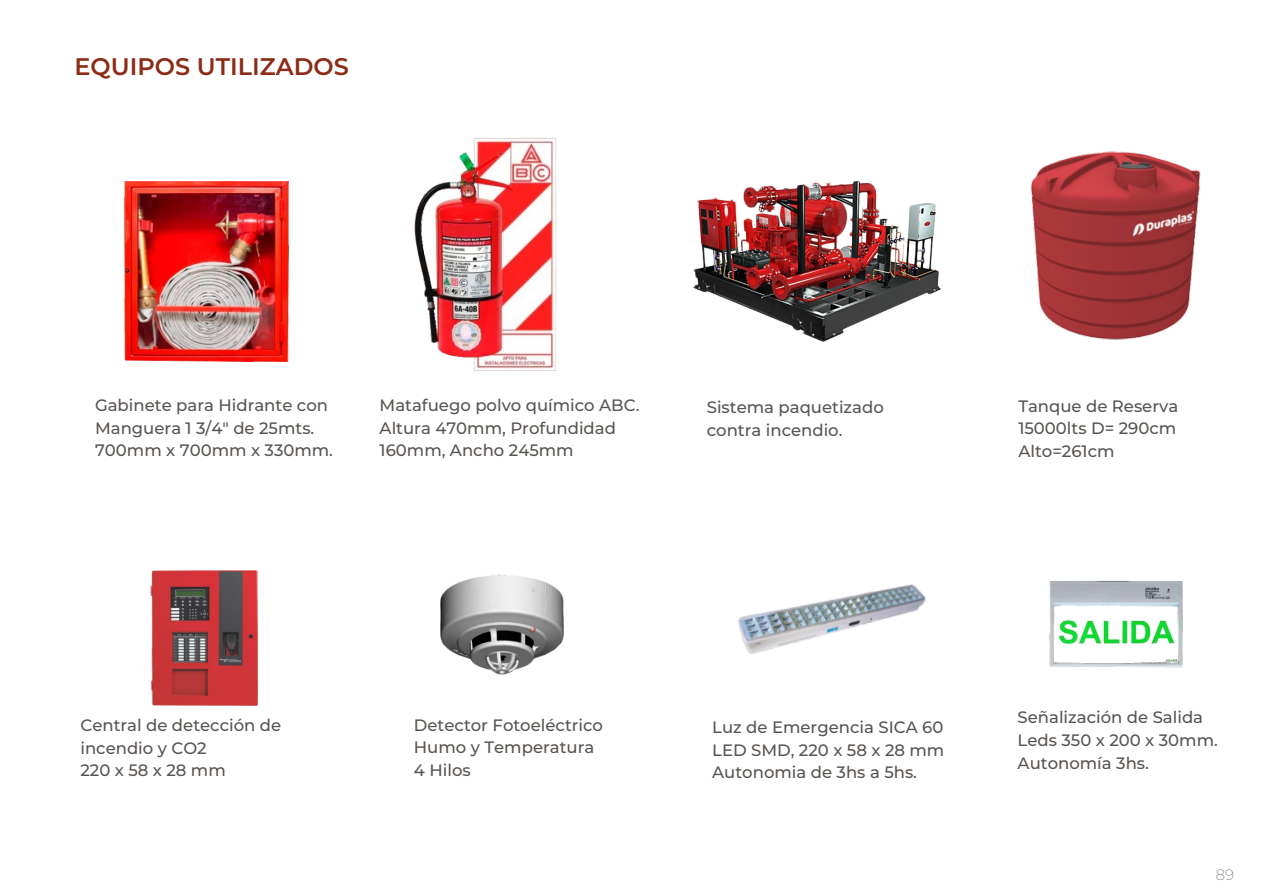
<style>
.page{position:relative;width:1263px;height:893px;background:#fff}
.page>*{position:absolute;margin:0;border:0;box-sizing:border-box;transform-origin:0 0}
.t1{font:600 24px "Montserrat";color:#8c2c16}
.t2{font:500 16.5px/22.8px "Montserrat";color:#585451}
.t3{font:200 15px "Montserrat";color:#6d6e70}
</style>
<div class="page">
<img style="left:693px;top:181px;width:248px;height:161px">
<img style="left:440px;top:574px;width:124px;height:101px">
<img style="left:124px;top:182px;width:164px;height:179px">
<img style="left:150px;top:570px;width:108px;height:136px">
<img style="left:1030px;top:151px;width:171px;height:189px">
<img style="left:738px;top:584px;width:188px;height:70px">
<img style="left:414px;top:137px;width:143px;height:235px">
<img style="left:1049px;top:580px;width:134px;height:88px">
<h1 class="t1" style="left:74px;top:51px;width:276px">EQUIPOS UTILIZADOS</h1>
<p class="t2" style="left:95px;top:393px;width:239px">Gabinete para Hidrante con<br>Manguera 1 3/4" de 25mts.<br>700mm x 700mm x 330mm.</p>
<p class="t2" style="left:380px;top:393px;width:261px">Matafuego polvo químico ABC.<br>Altura 470mm, Profundidad<br>160mm, Ancho 245mm</p>
<p class="t2" style="left:707px;top:396px;width:179px">Sistema paquetizado contra incendio.</p>
<p class="t2" style="left:1018px;top:394px;width:161px;text-align:justify">Tanque de Reserva 15000lts D= 290cm Alto=261cm</p>
<p class="t2" style="left:80px;top:713px;width:202px">Central de detección de incendio y CO2<br>220 x 58 x 28 mm</p>
<p class="t2" style="left:414px;top:713px;width:191px">Detector Fotoeléctrico<br>Humo y Temperatura<br>4 Hilos</p>
<p class="t2" style="left:712px;top:715px;width:234px;text-align:justify">Luz de Emergencia SICA 60<br>LED SMD, 220 x 58 x 28 mm Autonomia de 3hs a 5hs.</p>
<p class="t2" style="left:1017px;top:706px;width:202px">Señalización de Salida<br>Leds 350 x 200 x 30mm.<br>Autonomía 3hs.</p>
<p class="t3" style="left:1216px;top:866px;width:20px">89</p>
</div>
